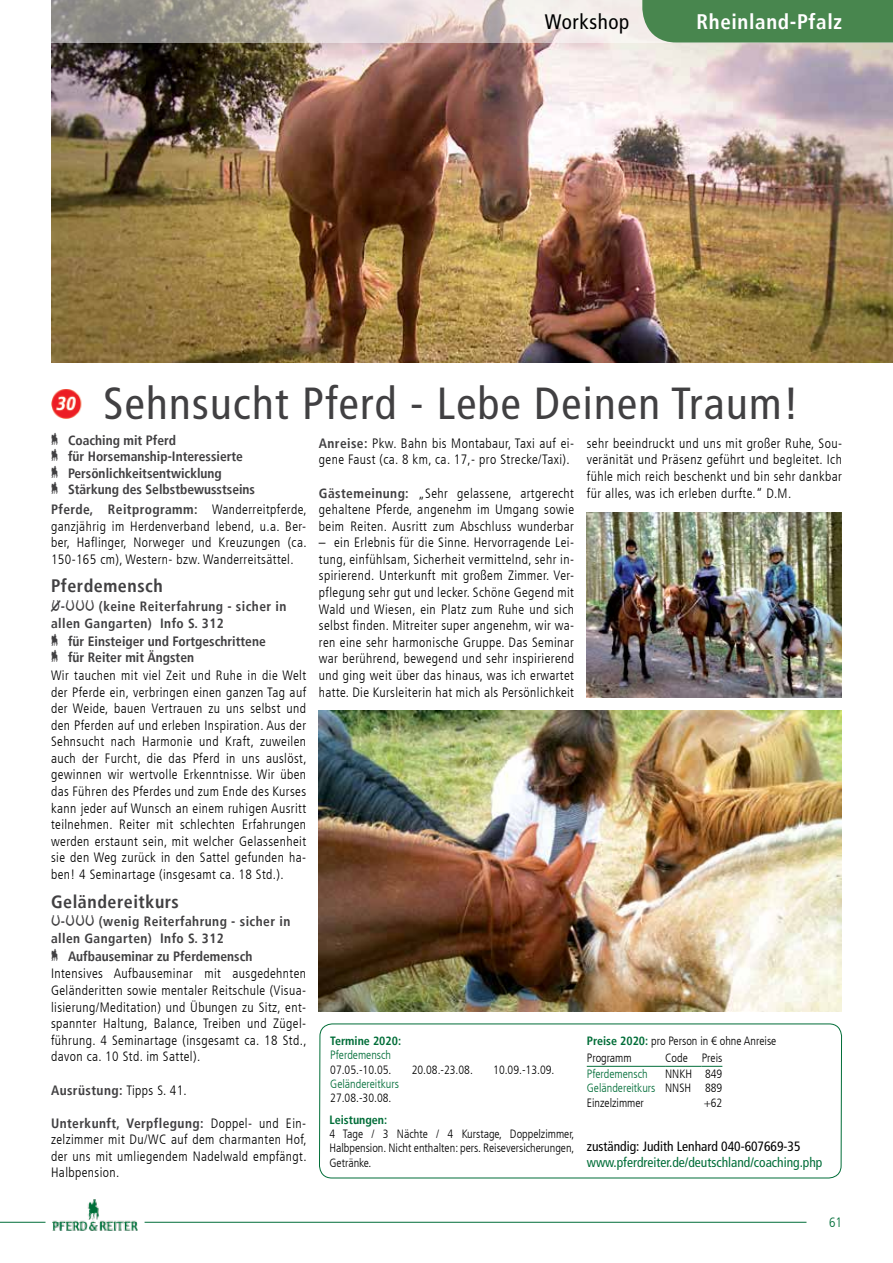
<style>
.page{position:relative;width:893px;height:1263px;background:#fff}
.page>*{position:absolute;margin:0;border:0;box-sizing:border-box;transform-origin:0 0}
.t1{font:condensed 45px "Frutiger LT";letter-spacing:.03em;color:#414042}
.t2{font:700 condensed 21px "Frutiger LT";letter-spacing:.03em;color:#fff}
.t3{font:condensed 21px "Frutiger LT";letter-spacing:.03em;color:#000}
.t4{font:700 condensed 18px "Frutiger LT";letter-spacing:.03em;color:#414042}
.t5{font:300 condensed 13.5px/16.6px "Frutiger LT";letter-spacing:.03em;color:#000;text-align:justify}
.t6{font:700 condensed 13.5px/16.2px "Frutiger LT";color:#414042}
.t7{font:700 condensed 13.5px/16.5px "Frutiger LT";letter-spacing:.03em;color:#414042}
.t8{font:condensed 13.5px "Frutiger LT";color:#006d38}
.t9{font:condensed 13.5px "Frutiger LT";color:#000}
.t10{font:300 condensed 13.5px "Frutiger LT";color:#006d38}
.t11{font:300 condensed 12px/14.2px "Frutiger LT";color:#000;text-align:justify}
.t12{font:300 condensed 12px "Frutiger LT";color:#006d38}
.t13{font:700 condensed 12px "Frutiger LT";color:#006d38}
.s1{font-weight:700;color:#414042}
.s2{font-weight:300;color:#000}
.s3{font-weight:700;color:#006d38}
.s4{color:#006d38}
</style>
<div class="page">
<img style="left:51px;top:389px;width:31px;height:30px">
<svg style="left:319px;top:586px;width:523px;height:637px"></svg>
<hr style="left:587px;top:1066px;width:78px;height:1px;background:#006d38">
<hr style="left:665px;top:1066px;width:36px;height:1px;background:#006d38">
<svg style="left:701px;top:1066px;width:21px;height:1px"></svg>
<img style="left:51px;top:43px;width:842px;height:320px">
<img style="left:319px;top:711px;width:523px;height:300px">
<img style="left:587px;top:512px;width:255px;height:185px">
<svg style="left:51px;top:0;width:591px;height:43px;background:#c7bfbb"></svg>
<hr style="left:0;top:1222px;width:45px;height:1px;background:#006d38">
<hr style="left:145px;top:1222px;width:661px;height:1px;background:#006d38">
<img style="left:53px;top:1199px;width:85px;height:32px">
<div style="left:642px;top:0;width:251px;height:43px;background:#48864e"></div>
<h2 class="t3" style="left:545px;top:9px;width:86px">Workshop</h2>
<h2 class="t2" style="left:696px;top:9px;width:147px">Rheinland-Pfalz</h2>
<h1 class="t1" style="left:103px;top:377px;width:697px">Sehnsucht Pferd - Lebe Deinen Traum!</h1>
<p class="t5" style="left:319px;top:435px;width:257px"><span class="s1">Anreise:</span> Pkw. Bahn bis Montabaur, Taxi auf ei&shy;gene Faust (ca. 8 km, ca. 17,- pro Strecke/Taxi).</p>
<p class="t5" style="left:319px;top:485px;width:257px"><span class="s1">Gästemeinung:</span> „Sehr gelassene, artgerecht gehaltene Pferde, angenehm im Umgang sowie beim Reiten. Ausritt zum Abschluss wunderbar</p>
<p class="t5" style="left:319px;top:534px;width:257px">– ein Erlebnis für die Sinne. Hervorragende Lei&shy;tung, einfühlsam, Sicherheit vermittelnd, sehr in&shy;spirierend. Unterkunft mit großem Zimmer. Ver&shy;pflegung sehr gut und lecker. Schöne Gegend mit Wald und Wiesen, ein Platz zum Ruhe und sich selbst finden. Mitreiter super angenehm, wir wa&shy;ren eine sehr harmonische Gruppe. Das Seminar war berührend, bewegend und sehr inspirierend und ging weit über das hinaus, was ich erwartet hatte. Die Kursleiterin hat mich als Persönlichkeit</p>
<p class="t6" style="left:51px;top:432px;width:206px">‡ Coaching mit Pferd<br>‡ für Horsemanship-Interessierte<br>‡ Persönlichkeitsentwicklung<br>‡ Stärkung des Selbstbewusstseins</p>
<p class="t5" style="left:51px;top:501px;width:257px"><span class="s1">Pferde, Reitprogramm:</span> Wanderreitpferde, ganzjährig im Herdenverband lebend, u.a. Ber&shy;ber, Haflinger, Norweger und Kreuzungen (ca.<br>150-165 cm), Western- bzw. Wanderreitsättel.</p>
<h3 class="t4" style="left:51px;top:575px;width:113px">Pferdemensch</h3>
<p class="t7" style="left:51px;top:598px;width:237px">…-††† (keine Reiterfahrung - sicher in allen Gangarten) Info S. 312</p>
<p class="t6" style="left:51px;top:633px;width:216px">‡ für Einsteiger und Fortgeschrittene ‡ für Reiter mit Ängsten</p>
<p class="t5" style="left:51px;top:667px;width:257px">Wir tauchen mit viel Zeit und Ruhe in die Welt der Pferde ein, verbringen einen ganzen Tag auf der Weide, bauen Vertrauen zu uns selbst und den Pferden auf und erleben Inspiration. Aus der Sehnsucht nach Harmonie und Kraft, zuweilen auch der Furcht, die das Pferd in uns auslöst, gewinnen wir wertvolle Erkenntnisse. Wir üben das Führen des Pferdes und zum Ende des Kurses kann jeder auf Wunsch an einem ruhigen Ausritt teilnehmen. Reiter mit schlechten Erfahrungen werden erstaunt sein, mit welcher Gelassenheit sie den Weg zurück in den Sattel gefunden ha&shy;ben! 4 Seminartage (insgesamt ca. 18 Std.).</p>
<h3 class="t4" style="left:51px;top:890px;width:129px">Geländereitkurs</h3>
<p class="t7" style="left:51px;top:913px;width:241px">†-††† (wenig Reiterfahrung - sicher in allen Gangarten) Info S. 312</p>
<p class="t6" style="left:51px;top:948px;width:203px">‡ Aufbauseminar zu Pferdemensch</p>
<p class="t5" style="left:51px;top:966px;width:257px">Intensives Aufbauseminar mit ausgedehnten Geländeritten sowie mentaler Reitschule (Visua&shy;lisierung/Meditation) und Übungen zu Sitz, ent&shy;spannter Haltung, Balance, Treiben und Zügel&shy;führung. 4 Seminartage (insgesamt ca. 18 Std., davon ca. 10 Std. im Sattel).</p>
<p class="t7" style="left:51px;top:1082px;width:137px">Ausrüstung: <span class="s2">Tipps S. 41.</span></p>
<p class="t5" style="left:51px;top:1115px;width:257px"><span class="s1">Unterkunft, Verpflegung:</span> Doppel- und Ein&shy;zelzimmer mit Du/WC auf dem charmanten Hof, der uns mit umliegendem Nadelwald empfängt.<br>Halbpension.</p>
<p class="t5" style="left:587px;top:435px;width:257px">sehr beeindruckt und uns mit großer Ruhe, Sou&shy;veränität und Präsenz geführt und begleitet. Ich fühle mich reich beschenkt und bin sehr dankbar für alles, was ich erleben durfte.“ D.M.</p>
<p class="t13" style="left:330px;top:1033px;width:72px">Termine 2020:</p>
<p class="t11" style="left:587px;top:1034px;width:191px"><span class="s3">Preise 2020:</span> pro Person in € ohne Anreise</p>
<p class="t12" style="left:330px;top:1048px;width:62px">Pferdemensch</p>
<p class="t11" style="left:330px;top:1062px;width:63px">07.05.-10.05.</p>
<p class="t11" style="left:412px;top:1062px;width:63px">20.08.-23.08.</p>
<p class="t11" style="left:493px;top:1062px;width:63px">10.09.-13.09.</p>
<p class="t12" style="left:330px;top:1077px;width:70px">Geländereitkurs</p>
<p class="t11" style="left:330px;top:1091px;width:63px">27.08.-30.08.</p>
<p class="t11" style="left:587px;top:1051px;width:46px">Programm</p>
<p class="t11" style="left:665px;top:1051px;width:59px">Code Preis</p>
<p class="t12" style="left:587px;top:1067px;width:62px">Pferdemensch</p>
<p class="t11" style="left:587px;top:1067px;width:137px;text-indent:78px">NNKH 849<br><span class="s4">Geländereitkurs</span> NNSH 889<br>Einzelzimmer</p>
<p class="t11" style="left:704px;top:1095px;width:20px">+62</p>
<p class="t13" style="left:329px;top:1112px;width:59px">Leistungen:</p>
<p class="t11" style="left:329px;top:1127px;width:246px">4 Tage / 3 Nächte / 4 Kurstage, Doppelzimmer, Halbpension. Nicht enthalten: pers. Reiseversicherungen, Getränke.</p>
<p class="t9" style="left:587px;top:1138px;width:215px">zuständig: Judith Lenhard 040-607669-35</p>
<p class="t8" style="left:587px;top:1154px;width:237px">www.pferdreiter.de/deutschland/coaching.php</p>
<p class="t10" style="left:829px;top:1214px;width:14px">61</p>
</div>
